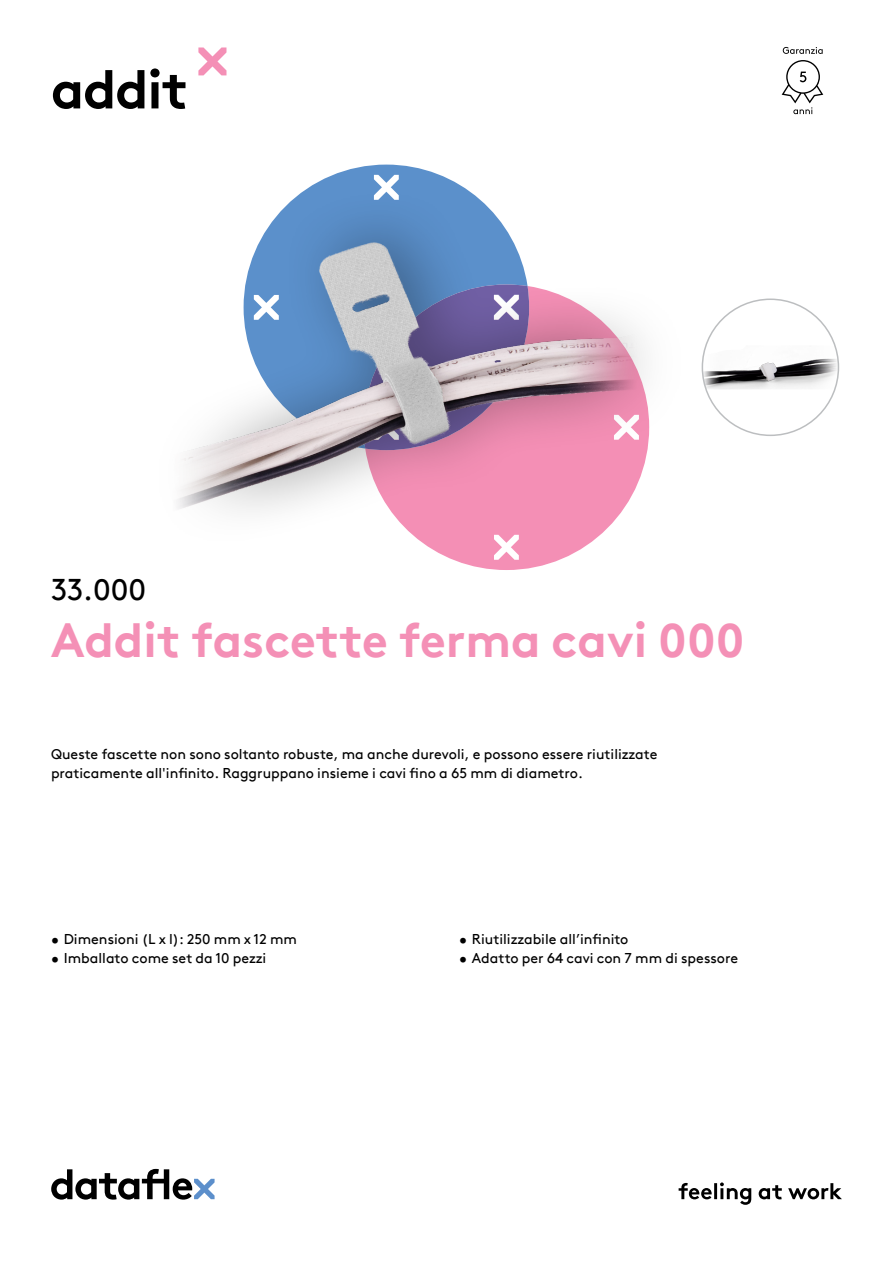
<style>
.page{position:relative;width:893px;height:1263px;background:#fff}
.page>*{position:absolute;margin:0;border:0;box-sizing:border-box;transform-origin:0 0}
.hoofdstuk{font:700 54px "Brown Pro TT";letter-spacing:-.02em;color:#000}
.productnaam{font:700 48px "Brown Pro TT";color:#f490b6}
.productnummer{font:30px "Brown Pro TT";color:#000}
.omschrijving{font:14.25px/19.2px "Brown Pro TT";color:#000}
</style>
<div class="page">
<svg style="left:51px;top:1169px;width:164px;height:30px"></svg>
<svg style="left:679px;top:1182px;width:163px;height:23px"></svg>
<svg style="left:198px;top:47px;width:28px;height:28px"></svg>
<img style="left:702px;top:345px;width:136px;height:44px">
<img style="left:177px;top:164px;width:464px;height:406px">
<svg style="left:783px;top:47px;width:40px;height:7px"></svg>
<svg style="left:782px;top:60px;width:41px;height:54px"></svg>
<p class="hoofdstuk" style="left:51px;top:46px;width:139px">addit</p>
<p class="productnummer" style="left:51px;top:566px;width:97px">33.000</p>
<p class="productnaam" style="left:51px;top:601px;width:695px">Addit fascette ferma cavi 000</p>
<p class="omschrijving" style="left:51px;top:743px;width:608px">Queste fascette non sono soltanto robuste, ma anche durevoli, e possono essere riutilizzate praticamente all'infinito. Raggruppano insieme i cavi fino a 65 mm di diametro.</p>
<p class="omschrijving" style="left:51px;top:928px;width:247px">• Dimensioni (L x l): 250 mm x 12 mm</p>
<p class="omschrijving" style="left:51px;top:947px;width:217px">• Imballato come set da 10 pezzi</p>
<p class="omschrijving" style="left:459px;top:928px;width:171px">• Riutilizzabile all’infinito</p>
<p class="omschrijving" style="left:459px;top:947px;width:280px">• Adatto per 64 cavi con 7 mm di spessore</p>
</div>
